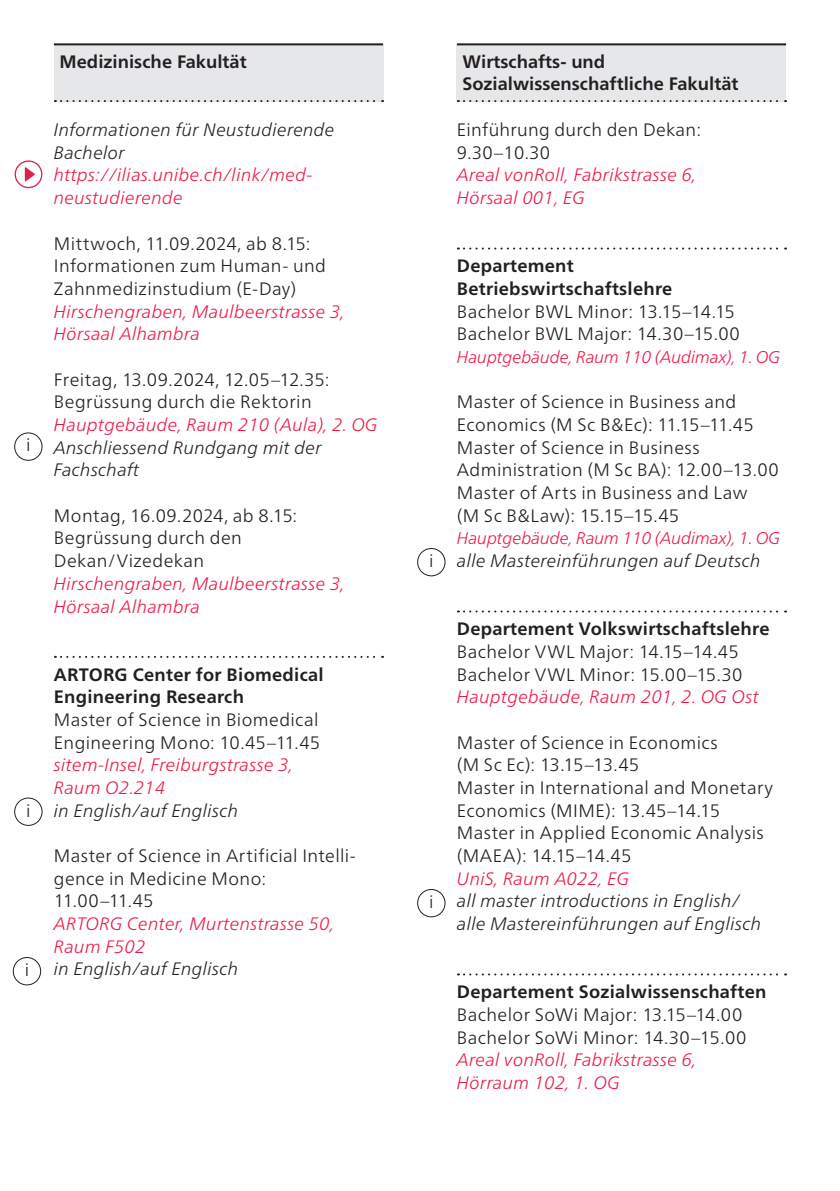
<style>
.page{position:relative;width:840px;height:1191px;background:#fff}
.page>*{position:absolute;margin:0;border:0;box-sizing:border-box;transform-origin:0 0}
._4_Grundtext{font:300 18px/22.6px "Frutiger Neue LT Pro";letter-spacing:.02em;color:#231f20}
._4_Grundtext-2{font:italic 300 18px/22.6px "Frutiger Neue LT Pro";letter-spacing:.015em;color:#ed1748}
._4_Grundtext-3{font:italic 300 18px/22.6px "Frutiger Neue LT Pro";letter-spacing:.015em;color:#231f20}
.Institut_mit_Linie_darüber{font:700 18px/22.6px "Frutiger Neue LT Pro";letter-spacing:.015em;color:#231f20}
.untertitel_9pt_pt_schwarz_Linie{font:700 18px/21.6px "Frutiger Neue LT Pro";color:#231f20}
.Grundtext_9_pt_mit_Linie_darüber{font:italic 300 18px/22.6px "Frutiger Neue LT Pro";letter-spacing:.015em;color:#231f20}
.Grundtext_9_pt_mit_Linie_darüber-2{font:300 18px/22.6px "Frutiger Neue LT Pro";letter-spacing:.015em;color:#231f20}
._4_Grundtext-4{font:300 18px "Frutiger Neue LT Pro";color:#231f20}
._4_Grundtext-5{font:300 18px "Frutiger Neue LT Pro";letter-spacing:-.02em;color:#231f20}
._3_Spitzmarke{font:300 18px "Frutiger Neue LT Pro";color:#231f20}
._4_Grundtext-6{font:italic 300 17px "Frutiger Neue LT Pro";letter-spacing:-.01em;color:#ed1748}
</style>
<div class="page">
<div style="left:54px;top:45px;width:329px;height:57px;background:#e6e7e9"></div>
<hr style="left:54px;top:43px;width:329px;height:2px;background:#231f20">
<svg style="left:55px;top:100px;width:328px;height:2px"></svg>
<svg style="left:55px;top:656px;width:328px;height:2px"></svg>
<div style="left:456px;top:45px;width:329px;height:57px;background:#e6e7e9"></div>
<hr style="left:456px;top:43px;width:329px;height:2px;background:#231f20">
<svg style="left:457px;top:100px;width:328px;height:2px"></svg>
<svg style="left:457px;top:247px;width:328px;height:2px"></svg>
<svg style="left:457px;top:610px;width:328px;height:2px"></svg>
<svg style="left:457px;top:973px;width:328px;height:2px"></svg>
<div style="left:14px;top:432px;width:29px;height:29px;border:1px solid #231f20;border-radius:50%"></div>
<div style="left:14px;top:797px;width:29px;height:29px;border:1px solid #231f20;border-radius:50%"></div>
<div style="left:13px;top:957px;width:28px;height:28px;border:1px solid #231f20;border-radius:50%"></div>
<div style="left:417px;top:548px;width:28px;height:28px;border:1px solid #231f20;border-radius:50%"></div>
<div style="left:417px;top:889px;width:28px;height:28px;border:1px solid #231f20;border-radius:50%"></div>
<svg style="left:15px;top:160px;width:27px;height:28px"></svg>
<p class="_3_Spitzmarke" style="left:26px;top:434px;width:6px">i</p>
<p class="_3_Spitzmarke" style="left:26px;top:799px;width:6px">i</p>
<p class="_3_Spitzmarke" style="left:25px;top:959px;width:6px">i</p>
<p class="untertitel_9pt_pt_schwarz_Linie" style="left:60px;top:51px;width:188px">Medizinische Fakultät</p>
<p class="Grundtext_9_pt_mit_Linie_darüber" style="left:54px;top:118px;width:282px">Informationen für Neustudierende<br>Bachelor</p>
<p class="_4_Grundtext-2" style="left:54px;top:164px;width:260px">https://ilias.unibe.ch/link/med&shy;neustudierende</p>
<p class="_4_Grundtext" style="left:54px;top:232px;width:258px">Mittwoch, 11.09.2024, ab 8.15:</p>
<p class="_4_Grundtext" style="left:54px;top:254px;width:273px">Informationen zum Human- und<br>Zahnmedizinstudium (E-Day)</p>
<p class="_4_Grundtext-2" style="left:54px;top:300px;width:292px">Hirschengraben, Maulbeerstrasse 3,<br>Hörsaal Alhambra</p>
<p class="_4_Grundtext" style="left:54px;top:368px;width:277px">Freitag, 13.09.2024, 12.05–12.35:</p>
<p class="_4_Grundtext" style="left:54px;top:390px;width:259px">Begrüssung durch die Rektorin</p>
<p class="_4_Grundtext-2" style="left:54px;top:413px;width:325px">Hauptgebäude, Raum 210 (Aula), 2. OG</p>
<p class="_4_Grundtext-3" style="left:54px;top:436px;width:269px">Anschliessend Rundgang mit der<br>Fachschaft</p>
<p class="_4_Grundtext" style="left:54px;top:504px;width:245px">Montag, 16.09.2024, ab 8.15:</p>
<p class="_4_Grundtext" style="left:54px;top:527px;width:189px">Begrüssung durch den<br>Dekan/Vizedekan</p>
<p class="_4_Grundtext-2" style="left:54px;top:572px;width:292px">Hirschengraben, Maulbeerstrasse 3,<br>Hörsaal Alhambra</p>
<p class="Institut_mit_Linie_darüber" style="left:54px;top:663px;width:271px">ARTORG Center for Biomedical<br>Engineering Research</p>
<p class="_4_Grundtext" style="left:54px;top:708px;width:267px">Master of Science in Biomedical<br>Engineering Mono: 10.45–11.45</p>
<p class="_4_Grundtext-2" style="left:54px;top:753px;width:240px">sitem-Insel, Freiburgstrasse 3,<br>Raum O2.214</p>
<p class="_4_Grundtext-3" style="left:54px;top:799px;width:186px">in English/auf Englisch</p>
<p class="_4_Grundtext" style="left:54px;top:844px;width:303px">Master of Science in Artificial Intelli&shy;gence in Medicine Mono:<br>11.00–11.45</p>
<p class="_4_Grundtext-2" style="left:54px;top:912px;width:281px">ARTORG Center, Murtenstrasse 50,</p>
<p class="_4_Grundtext-2" style="left:54px;top:935px;width:93px">Raum F502</p>
<p class="_4_Grundtext-3" style="left:54px;top:957px;width:186px">in English/auf Englisch</p>
<p class="_3_Spitzmarke" style="left:429px;top:550px;width:6px">i</p>
<p class="_3_Spitzmarke" style="left:429px;top:890px;width:6px">i</p>
<p class="untertitel_9pt_pt_schwarz_Linie" style="left:462px;top:51px;width:277px">Wirtschafts- und<br>Sozialwissenschaftliche Fakultät</p>
<p class="Grundtext_9_pt_mit_Linie_darüber-2" style="left:456px;top:118px;width:246px">Einführung durch den Dekan:<br>9.30–10.30</p>
<p class="_4_Grundtext-2" style="left:456px;top:164px;width:241px">Areal vonRoll, Fabrikstrasse 6,<br>Hörsaal 001, EG</p>
<p class="Institut_mit_Linie_darüber" style="left:456px;top:254px;width:217px">Departement<br>Betriebswirtschaftslehre</p>
<p class="_4_Grundtext" style="left:456px;top:300px;width:279px">Bachelor BWL Minor: 13.15–14.15</p>
<p class="_4_Grundtext" style="left:456px;top:322px;width:284px">Bachelor BWL Major: 14.30–15.00</p>
<p class="_4_Grundtext-6" style="left:456px;top:347px;width:325px">Hauptgebäude, Raum 110 (Audimax), 1. OG</p>
<p class="_4_Grundtext" style="left:456px;top:390px;width:298px">Master of Science in Business and<br>Economics (M Sc B&amp;Ec): 11.15–11.45</p>
<p class="_4_Grundtext" style="left:456px;top:436px;width:323px">Master of Science in Business<br>Administration (M Sc BA): 12.00–13.00</p>
<p class="_4_Grundtext" style="left:456px;top:481px;width:292px">Master of Arts in Business and Law</p>
<p class="_4_Grundtext-4" style="left:456px;top:504px;width:223px">(M Sc B&amp;Law): 15.15–15.45</p>
<p class="_4_Grundtext-6" style="left:456px;top:528px;width:325px">Hauptgebäude, Raum 110 (Audimax), 1. OG</p>
<p class="_4_Grundtext-3" style="left:456px;top:549px;width:305px">alle Mastereinführungen auf Deutsch</p>
<p class="Institut_mit_Linie_darüber" style="left:456px;top:617px;width:314px">Departement Volkswirtschaftslehre</p>
<p class="_4_Grundtext" style="left:456px;top:640px;width:283px">Bachelor VWL Major: 14.15–14.45</p>
<p class="_4_Grundtext" style="left:456px;top:663px;width:287px">Bachelor VWL Minor: 15.00–15.30</p>
<p class="_4_Grundtext-2" style="left:456px;top:685px;width:303px">Hauptgebäude, Raum 201, 2. OG Ost</p>
<p class="_4_Grundtext" style="left:456px;top:731px;width:262px">Master of Science in Economics</p>
<p class="_4_Grundtext-5" style="left:456px;top:754px;width:183px">(M Sc Ec): 13.15–13.45</p>
<p class="_4_Grundtext" style="left:456px;top:776px;width:317px">Master in International and Monetary<br>Economics (MIME): 13.45–14.15</p>
<p class="_4_Grundtext" style="left:456px;top:821px;width:308px">Master in Applied Economic Analysis (MAEA): 14.15–14.45</p>
<p class="_4_Grundtext-2" style="left:456px;top:867px;width:174px">UniS, Raum A022, EG</p>
<p class="_4_Grundtext-3" style="left:456px;top:889px;width:306px">all master introductions in English/ alle Mastereinführungen auf Englisch</p>
<p class="Institut_mit_Linie_darüber" style="left:456px;top:980px;width:311px">Departement Sozialwissenschaften</p>
<p class="_4_Grundtext" style="left:456px;top:1003px;width:287px">Bachelor SoWi Major: 13.15–14.00</p>
<p class="_4_Grundtext" style="left:456px;top:1025px;width:291px">Bachelor SoWi Minor: 14.30–15.00</p>
<p class="_4_Grundtext-2" style="left:456px;top:1048px;width:241px">Areal vonRoll, Fabrikstrasse 6,</p>
<p class="_4_Grundtext-2" style="left:456px;top:1071px;width:164px">Hörraum 102, 1. OG</p>
</div>
